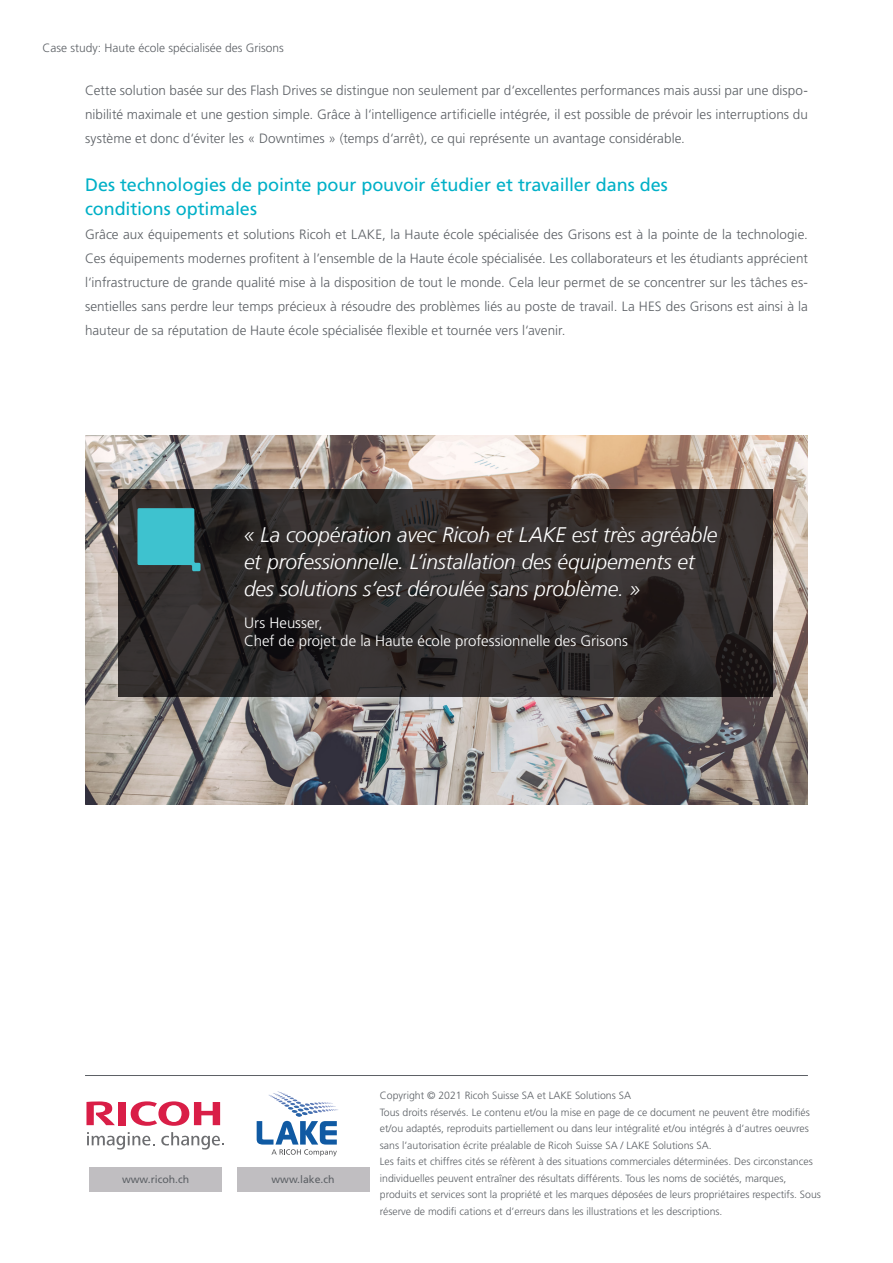
<style>
.page{position:relative;width:893px;height:1263px;background:#fff}
.page>*{position:absolute;margin:0;border:0;box-sizing:border-box;transform-origin:0 0}
.t1{font:italic 300 21px "Frutiger LT";letter-spacing:-.01em;color:#fff}
.t2{font:18px "Frutiger LT Std";letter-spacing:-.005em;color:#00b0c7}
.t3{font:300 15px/18px "Frutiger LT Std";color:#fff}
.t4{font:300 13.5px/24px "Frutiger LT Std";letter-spacing:.005em;color:#5c6065;text-align:justify}
.t5{font:300 12px "Frutiger LT Std";color:#5c6065}
.t6{font:300 10.5px/16.5px "Frutiger LT Std";color:#5c6065;text-align:justify}
.t7{font:10.5px "Frutiger LT Std";color:#5c6065}
</style>
<div class="page">
<hr style="left:85px;top:1075px;width:723px;height:1px;background:#5c6065">
<svg style="left:131px;top:1101px;width:89px;height:25px"></svg>
<div style="left:118px;top:1102px;width:8px;height:23px;background:#d91e47"></div>
<svg style="left:86px;top:1101px;width:29px;height:24px"></svg>
<svg style="left:87px;top:1132px;width:68px;height:18px"></svg>
<svg style="left:161px;top:1132px;width:63px;height:18px"></svg>
<div style="left:89px;top:1167px;width:133px;height:24px;background:#c0bec1"></div>
<svg style="left:257px;top:1091px;width:81px;height:65px"></svg>
<div style="left:237px;top:1168px;width:132px;height:24px;background:#c0bec1"></div>
<img style="left:85px;top:436px;width:723px;height:369px">
<svg style="left:118px;top:489px;width:654px;height:208px;background:#2f2a29"></svg>
<svg style="left:137px;top:508px;width:64px;height:63px;background:#3aa5b0"></svg>
<p class="t5" style="left:43px;top:41px;width:243px">Case study: Haute école spécialisée des Grisons</p>
<p class="t4" style="left:85px;top:79px;width:724px">Cette solution basée sur des Flash Drives se distingue non seulement par d‘excellentes performances mais aussi par une dispo&shy;nibilité maximale et une gestion simple. Grâce à l‘intelligence artificielle intégrée, il est possible de prévoir les interruptions du système et donc d‘éviter les « Downtimes » (temps d‘arrêt), ce qui représente un avantage considérable.</p>
<p class="t2" style="left:85px;top:174px;width:584px">Des technologies de pointe pour pouvoir étudier et travailler dans des</p>
<p class="t2" style="left:85px;top:198px;width:174px">conditions optimales</p>
<p class="t4" style="left:85px;top:223px;width:724px">Grâce aux équipements et solutions Ricoh et LAKE, la Haute école spécialisée des Grisons est à la pointe de la technologie.<br>Ces équipements modernes profitent à l’ensemble de la Haute école spécialisée. Les collaborateurs et les étudiants apprécient l‘infrastructure de grande qualité mise à la disposition de tout le monde. Cela leur permet de se concentrer sur les tâches es&shy;sentielles sans perdre leur temps précieux à résoudre des problèmes liés au poste de travail. La HES des Grisons est ainsi à la hauteur de sa réputation de Haute école spécialisée flexible et tournée vers l‘avenir.</p>
<p class="t1" style="left:244px;top:523px;width:475px">« La coopération avec Ricoh et LAKE est très agréable</p>
<p class="t1" style="left:244px;top:550px;width:452px">et professionnelle. L‘installation des équipements et</p>
<p class="t1" style="left:244px;top:577px;width:398px">des solutions s‘est déroulée sans problème. »</p>
<p class="t3" style="left:244px;top:613px;width:385px">Urs Heusser,<br>Chef de projet de la Haute école professionnelle des Grisons</p>
<p class="t7" style="left:122px;top:1173px;width:69px">www.ricoh.ch</p>
<p class="t7" style="left:272px;top:1173px;width:65px">www.lake.ch</p>
<p class="t6" style="left:380px;top:1088px;width:253px">Copyright © 2021 Ricoh Suisse SA et LAKE Solutions SA</p>
<p class="t6" style="left:380px;top:1104px;width:432px">Tous droits réservés. Le contenu et/ou la mise en page de ce document ne peuvent être modifiés et/ou adaptés, reproduits partiellement ou dans leur intégralité et/ou intégrés à d’autres oeuvres sans l’autorisation écrite préalable de Ricoh Suisse SA / LAKE Solutions SA.</p>
<p class="t6" style="left:380px;top:1154px;width:443px;text-align:left">Les faits et chiffres cités se réfèrent à des situations commerciales déterminées. Des circonstances individuelles peuvent entraîner des résultats différents. Tous les noms de sociétés, marques, produits et services sont la propriété et les marques déposées de leurs propriétaires respectifs. Sous réserve de modifi cations et d’erreurs dans les illustrations et les descriptions.</p>
</div>
